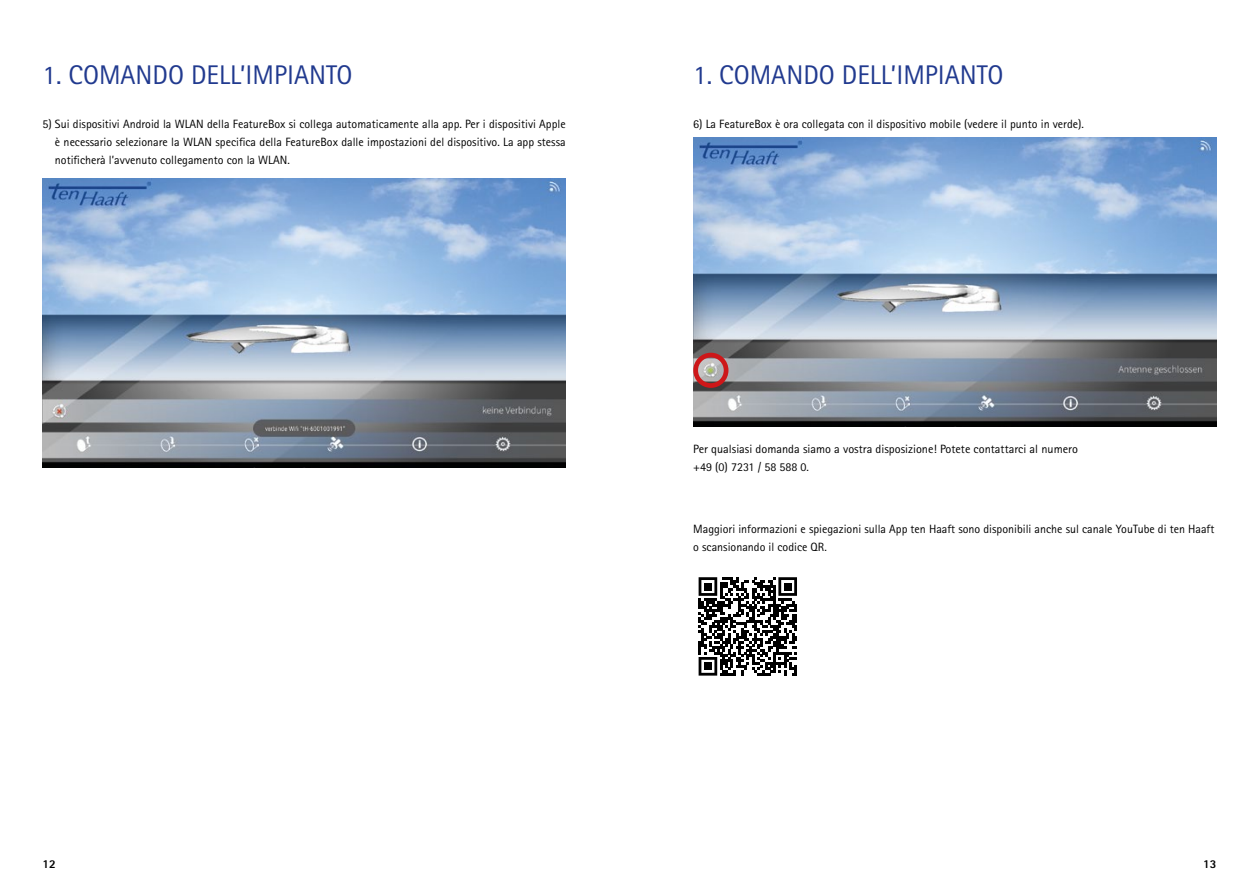
<style>
.page{position:relative;width:1259px;height:893px;background:#fff}
.page>*{position:absolute;margin:0;border:0;box-sizing:border-box;transform-origin:0 0}
.t1{font:27px "Rotis Sans Serif";color:#213a8f}
.t2{font:12px/18px "Rotis Sans Serif";color:#000}
.t3{font:800 12px "Rotis Sans Serif";color:#000}
</style>
<div class="page">
<img style="left:43px;top:179px;width:523px;height:289px">
<img style="left:693px;top:137px;width:523px;height:290px">
<div style="left:693px;top:353px;width:35px;height:35px;border:5px solid #cd1719;border-radius:50%"></div>
<svg style="left:698px;top:577px;width:99px;height:99px"></svg>
<div style="left:704px;top:582px;width:8px;height:8px;background:#000"></div>
<div style="left:783px;top:582px;width:8px;height:8px;background:#000"></div>
<div style="left:704px;top:662px;width:8px;height:8px;background:#000"></div>
<h1 class="t1" style="left:43px;top:59px;width:311px">1. COMANDO DELL’IMPIANTO</h1>
<h1 class="t1" style="left:693px;top:59px;width:311px">1. COMANDO DELL’IMPIANTO</h1>
<p class="t2" style="left:55px;top:115px;width:512px;text-align:justify;text-indent:-12px">5) Sui dispositivi Android la WLAN della FeatureBox si collega automaticamente alla app. Per i dispositivi Apple è necessario selezionare la WLAN specifica della FeatureBox dalle impostazioni del dispositivo. La app stessa notificherà l’avvenuto collegamento con la WLAN.</p>
<p class="t2" style="left:693px;top:115px;width:392px">6) La FeatureBox è ora collegata con il dispositivo mobile (vedere il punto in verde).</p>
<p class="t2" style="left:693px;top:440px;width:386px">Per qualsiasi domanda siamo a vostra disposizione! Potete contattarci al numero +49 (0) 7231 / 58 588 0.</p>
<p class="t2" style="left:693px;top:520px;width:522px">Maggiori informazioni e spiegazioni sulla App ten Haaft sono disponibili anche sul canale YouTube di ten Haaft o scansionando il codice QR.</p>
<p class="t3" style="left:43px;top:857px;width:15px">12</p>
<p class="t3" style="left:1203px;top:857px;width:15px">13</p>
</div>
